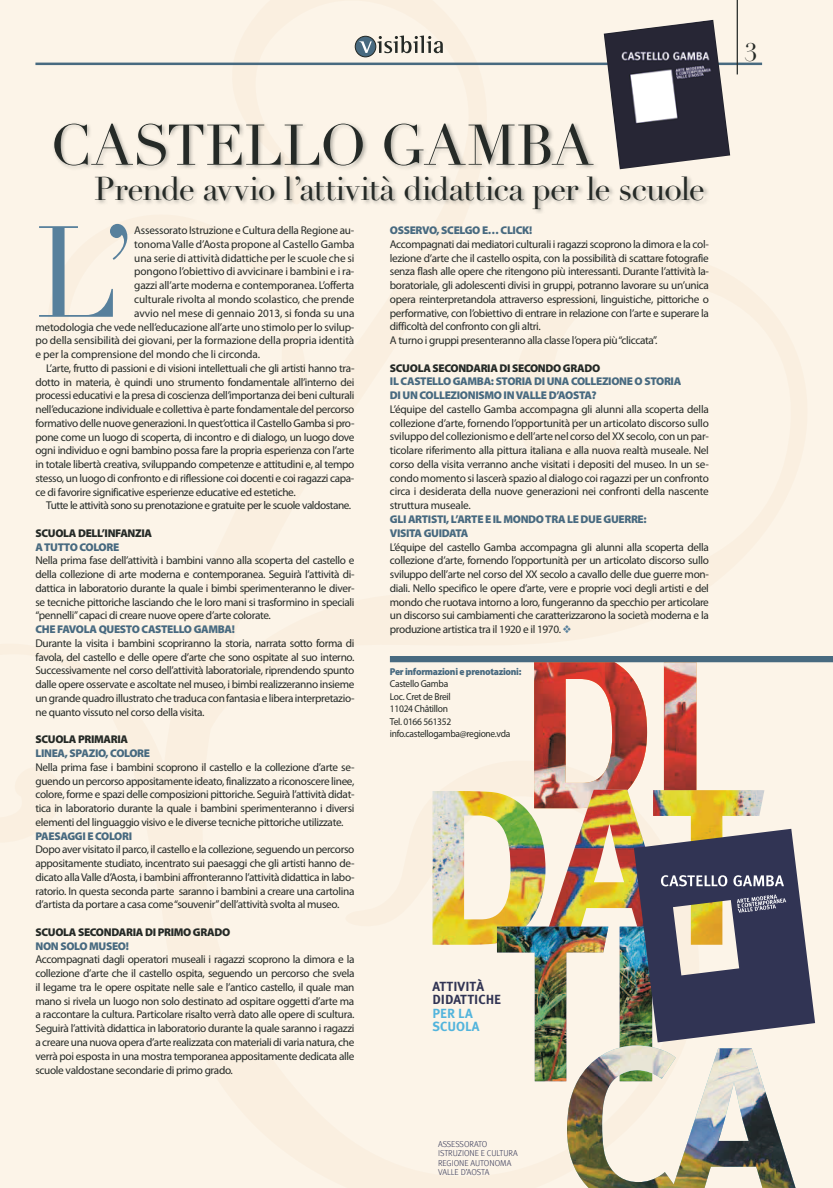
<style>
.page{position:relative;width:833px;height:1188px;background:#fff}
.page>*{position:absolute;margin:0;border:0;box-sizing:border-box;transform-origin:0 0}
.t1{font:127.12px "Didot LT Std";color:#57809c;scale:.95 1}
.t2{font:56.25px "Didot LT Std";color:#252a27}
.t3{font:32.5px "Didot LT Std";color:#252a27}
.t4{font:25px "Didot LT Std";color:#252a27}
.t5{font:700 13.25px/13.2px "Meta Plus";color:#313454}
.t6{font:700 13.25px/13.2px "Meta Plus";color:#52b4dc}
.t7{font:11.25px/13.8px "Myriad Pro";letter-spacing:-.03em;color:#252a27;text-align:justify}
.t8{font:11.25px "Myriad Pro";letter-spacing:-.01em;color:#252a27}
.t9{font:900 11.25px/13.8px "Myriad Pro";letter-spacing:-.03em;color:#486a80}
.t10{font:900 11.25px "Myriad Pro";letter-spacing:-.03em;color:#252a27}
.t11{font:10px/12.5px "Myriad Pro";letter-spacing:-.03em;color:#252a27;scale:.95 1}
.t12{font:900 10px "Myriad Pro";letter-spacing:-.03em;color:#486a80;scale:.95 1}
.t13{font:300 8.5px/9.5px "Meta Offc";color:#313454}
.s1{color:#57809c}
</style>
<div class="page">
<div style="left:0;top:0;width:833px;height:1187px;background:#fcf4e8"></div>
<hr style="left:35px;top:63px;width:727px;height:2px;background:#486a80">
<hr style="left:736px;top:0;width:2px;height:74px;background:#252a27">
<svg style="left:355px;top:36px;width:21px;height:21px"></svg>
<div style="left:355px;top:36px;width:21px;height:21px;border:1px solid #252a27;border-radius:50%"></div>
<svg style="left:359px;top:35px;width:84px;height:18px"></svg>
<img style="left:604px;top:20px;width:126px;height:138px">
<div style="left:52px;top:122px;width:657px;height:92px;background:#252a27;opacity:.35"></div>
<img style="left:534px;top:662px;width:162px;height:127px">
<img style="left:432px;top:789px;width:332px;height:155px">
<img style="left:497px;top:828px;width:318px;height:359px">
<div style="left:390px;top:655px;width:443px;height:7px;background:#486a80"></div>
<h2 class="t2" style="left:50px;top:112px;width:545px">CASTELLO GAMBA</h2>
<h3 class="t3" style="left:94px;top:169px;width:612px">Prende avvio l’attività didattica per le scuole</h3>
<h1 class="t1" style="left:35px;top:197px;width:107px">L’</h1>
<p class="t7" style="left:134px;top:224px;width:222px">Assessorato Istruzione e Cultura della Regione au-</p>
<p class="t7" style="left:134px;top:237px;width:222px">tonoma Valle d’Aosta propone al Castello Gamba</p>
<p class="t8" style="left:134px;top:252px;width:222px">una serie di attività didattiche per le scuole che si</p>
<p class="t8" style="left:134px;top:265px;width:222px">pongono l’obiettivo di avvicinare i bambini e i ra-</p>
<p class="t7" style="left:134px;top:279px;width:222px">gazzi all’arte moderna e contemporanea. L’offerta</p>
<p class="t8" style="left:134px;top:293px;width:222px">culturale rivolta al mondo scolastico, che prende</p>
<p class="t8" style="left:134px;top:307px;width:222px">avvio nel mese di gennaio 2013, si fonda su una</p>
<p class="t7" style="left:35px;top:320px;width:320px">metodologia che vede nell’educazione all’arte uno stimolo per lo svilup-</p>
<p class="t8" style="left:35px;top:334px;width:320px">po della sensibilità dei giovani, per la formazione della propria identità</p>
<p class="t8" style="left:35px;top:348px;width:226px">e per la comprensione del mondo che li circonda.</p>
<p class="t7" style="left:46px;top:361px;width:310px">L’arte, frutto di passioni e di visioni intellettuali che gli artisti hanno tra-</p>
<p class="t7" style="left:35px;top:375px;width:320px">dotto in materia, è quindi uno strumento fondamentale all’interno dei</p>
<p class="t7" style="left:35px;top:389px;width:320px">processi educativi e la presa di coscienza dell’importanza dei beni culturali</p>
<p class="t7" style="left:35px;top:402px;width:320px">nell’educazione individuale e collettiva è parte fondamentale del percorso</p>
<p class="t7" style="left:35px;top:416px;width:320px">formativo delle nuove generazioni. I n quest’ottica il Castello Gamba si pro-</p>
<p class="t7" style="left:35px;top:430px;width:320px">pone come un luogo di scoperta, di incontro e di dialogo, un luogo dove</p>
<p class="t7" style="left:35px;top:444px;width:320px">ogni individuo e ogni bambino possa fare la propria esperienza con l’arte</p>
<p class="t7" style="left:35px;top:457px;width:320px">in totale libertà creativa, sviluppando competenze e attitudini e, al tempo</p>
<p class="t7" style="left:35px;top:471px;width:320px">stesso, un luogo di confronto e di riflessione coi docenti e coi ragazzi capa-</p>
<p class="t7" style="left:35px;top:485px;width:262px">ce di favorire significative esperienze educative ed estetiche.</p>
<p class="t7" style="left:46px;top:499px;width:307px">Tutte le attività sono su prenotazione e gratuite per le scuole valdostane.</p>
<p class="t10" style="left:35px;top:526px;width:118px">SCUOLA DELL’INFANZIA</p>
<p class="t9" style="left:35px;top:540px;width:85px">A TUTTO COLORE</p>
<p class="t7" style="left:35px;top:554px;width:320px">Nella prima fase dell’attività i bambini vanno alla scoperta del castello e della collezione di arte moderna e contemporanea. Seguirà l’attività di&shy;dattica in laboratorio durante la quale i bimbi sperimenteranno le diver&shy;se tecniche pittoriche lasciando che le loro mani si trasformino in speciali “pennelli” capaci di creare nuove opere d’arte colorate.</p>
<p class="t9" style="left:35px;top:622px;width:201px">CHE FAVOLA QUESTO CASTELLO GAMBA!</p>
<p class="t7" style="left:35px;top:636px;width:320px">Durante la visita i bambini scopriranno la storia, narrata sotto forma di favola, del castello e delle opere d’arte che sono ospitate al suo interno.<br>Successivamente nel corso dell’attività laboratoriale, riprendendo spunto dalle opere osservate e ascoltate nel museo, i bimbi realizzeranno insieme un grande quadro illustrato che traduca con fantasia e libera interpretazio&shy;ne quanto vissuto nel corso della visita.</p>
<p class="t10" style="left:35px;top:732px;width:94px">SCUOLA PRIMARIA</p>
<p class="t9" style="left:35px;top:746px;width:116px">LINEA, SPAZIO, COLORE</p>
<p class="t7" style="left:35px;top:760px;width:320px">Nella prima fase i bambini scoprono il castello e la collezione d’arte se&shy;guendo un percorso appositamente ideato, finalizzato a riconoscere linee, colore, forme e spazi delle composizioni pittoriche. Seguirà l’attività didat&shy;tica in laboratorio durante la quale i bambini sperimenteranno i diversi elementi del linguaggio visivo e le diverse tecniche pittoriche utilizzate.</p>
<p class="t9" style="left:35px;top:828px;width:98px">PAESAGGI E COLORI</p>
<p class="t7" style="left:35px;top:842px;width:320px">Dopo aver visitato il parco, il castello e la collezione, seguendo un percorso appositamente studiato, incentrato sui paesaggi che gli artisti hanno de&shy;dicato alla Valle d’Aosta, i bambini affronteranno l’attività didattica in labo&shy;ratorio. I n questa seconda parte saranno i bambini a creare una cartolina d’artista da portare a casa come “souvenir” dell’attività svolta al museo.</p>
<p class="t10" style="left:35px;top:925px;width:196px">SCUOLA SECONDARIA DI PRIMO GRADO</p>
<p class="t9" style="left:35px;top:938px;width:95px">NON SOLO MUSEO!</p>
<p class="t7" style="left:35px;top:952px;width:320px">Accompagnati dagli operatori museali i ragazzi scoprono la dimora e la collezione d’arte che il castello ospita, seguendo un percorso che svela il legame tra le opere ospitate nelle sale e l’antico castello, il quale man mano si rivela un luogo non solo destinato ad ospitare oggetti d’arte ma a raccontare la cultura. Particolare risalto verrà dato alle opere di scultura.<br>Seguirà l’attività didattica in laboratorio durante la quale saranno i ragazzi a creare una nuova opera d’arte realizzata con materiali di varia natura, che verrà poi esposta in una mostra temporanea appositamente dedicata alle scuole valdostane secondarie di primo grado.</p>
<p class="t9" style="left:390px;top:223px;width:144px">OSSERVO, SCELGO E… CLICK!</p>
<p class="t7" style="left:390px;top:237px;width:320px;text-align:left">Accompagnati dai mediatori culturali i ragazzi scoprono la dimora e la col&shy;lezione d’arte che il castello ospita, con la possibilità di scattare fotografie senza flash alle opere che ritengono più interessanti. Durante l’attività la&shy;boratoriale, gli adolescenti divisi in gruppi, potranno lavorare su un’unica opera reinterpretandola attraverso espressioni, linguistiche, pittoriche o performative, con l’obiettivo di entrare in relazione con l’arte e superare la difficoltà del confronto con gli altri.<br>A turno i gruppi presenteranno alla classe l’opera più “cliccata”.</p>
<p class="t10" style="left:390px;top:361px;width:212px">SCUOLA SECONDARIA DI SECONDO GRADO</p>
<p class="t9" style="left:390px;top:375px;width:293px">IL CASTELLO GAMBA: STORIA DI UNA COLLEZIONE O STORIA<br>DI UN COLLEZIONISMO IN VALLE D’AOSTA?</p>
<p class="t7" style="left:390px;top:402px;width:320px">L’équipe del castello Gamba accompagna gli alunni alla scoperta della collezione d’arte, fornendo l’opportunità per un articolato discorso sullo sviluppo del collezionismo e dell’arte nel corso del XX secolo, con un par&shy;ticolare riferimento alla pittura italiana e alla nuova realtà museale. Nel corso della visita verranno anche visitati i depositi del museo. I n un se&shy;condo momento si lascerà spazio al dialogo coi ragazzi per un confronto circa i desiderata della nuove generazioni nei confronti della nascente struttura museale.</p>
<p class="t9" style="left:390px;top:512px;width:258px">GLI ARTISTI, L’ARTE E IL MONDO TRA LE DUE GUERRE:<br>VISITA GUIDATA</p>
<p class="t7" style="left:390px;top:540px;width:320px">L’équipe del castello Gamba accompagna gli alunni alla scoperta della collezione d’arte, fornendo l’opportunità per un articolato discorso sullo sviluppo dell’arte nel corso del XX secolo a cavallo delle due guerre mon&shy;diali. Nello specifico le opere d’arte, vere e proprie voci degli artisti e del mondo che ruotava intorno a loro, fungeranno da specchio per articolare un discorso sui cambiamenti che caratterizzarono la società moderna e la produzione artistica tra il 1920 e il 1970. <span class="s1">❖</span></p>
<p class="t12" style="left:390px;top:665px;width:140px">Per informazioni e prenotazioni:</p>
<p class="t11" style="left:390px;top:677px;width:128px">Castello Gamba<br>Loc. Cret de Breil<br>11024 Châtillon<br>Tel. 0166 561352 info.castellogamba@regione.vda</p>
<p class="t5" style="left:432px;top:979px;width:70px">ATTIVITÀ<br>DIDATTICHE</p>
<p class="t6" style="left:432px;top:1005px;width:49px">PER LA<br>SCUOLA</p>
<p class="t13" style="left:438px;top:1139px;width:81px">ASSESSORATO<br>ISTRUZIONE E CULTURA<br>REGIONE AUTONOMA<br>VALLE D’AOSTA</p>
<h3 class="t4" style="left:744px;top:37px;width:15px">3</h3>
</div>
